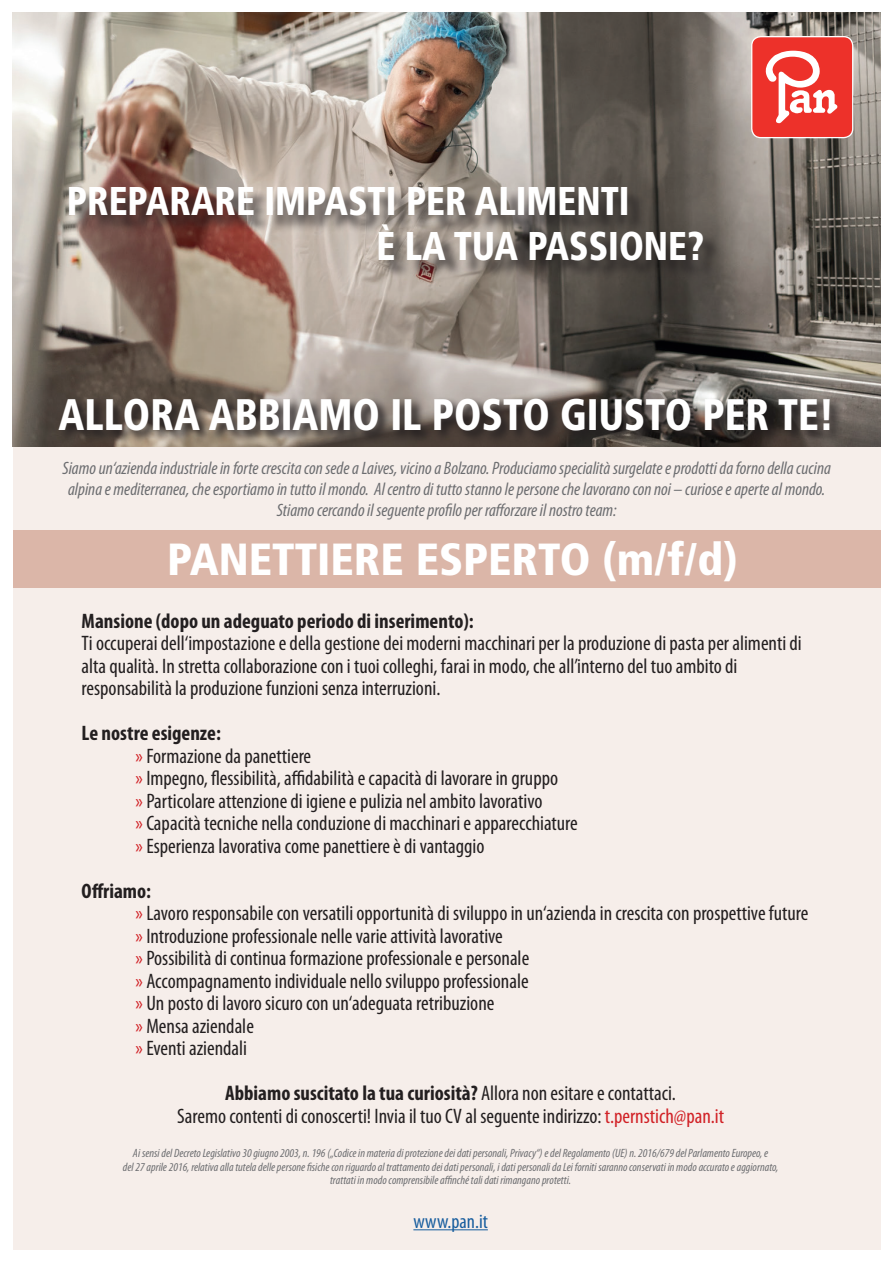
<style>
.page{position:relative;width:893px;height:1263px;background:#fff}
.page>*{position:absolute;margin:0;border:0;box-sizing:border-box;transform-origin:0 0}
.t1{font:900 condensed 45px "Frutiger LT Std";color:#fff}
.t2{font:900 condensed 44.1px "Frutiger LT Std";color:#fff;scale:.91 1}
.t3{font:900 condensed 40.2px/45px "Frutiger LT Std";color:#fff;scale:.91 1}
.t4{font:condensed 21px/22.5px "Myriad Pro";color:#231f20}
.t5{font:700 condensed 21px "Myriad Pro";color:#231f20}
.t6{font:condensed 20.25px "Myriad Pro";color:#175d9e}
.t7{font:italic condensed 18px/21px "Myriad Pro";color:#6c6d70;text-align:center}
.t8{font:italic condensed 12px/13.5px "Myriad Pro";color:#6c6d70;text-align:center}
.s1{font-weight:700}
.s2{color:#d12126}
</style>
<div class="page">
<div style="left:13px;top:13px;width:867px;height:1237px;background:#f6eeea"></div>
<img style="left:13px;top:13px;width:867px;height:433px">
<div style="left:752px;top:37px;width:101px;height:101px;background:#ed312a;border-radius:9px"></div>
<div style="left:751px;top:36px;width:102px;height:102px;border:1px solid #fff;border-radius:9px"></div>
<svg style="left:765px;top:51px;width:73px;height:73px"></svg>
<div style="left:13px;top:530px;width:867px;height:58px;background:#dbb6a8"></div>
<div style="left:71px;top:189px;width:649px;height:90px;background:#231f20;opacity:.75"></div>
<svg style="left:57px;top:396px;width:787px;height:48px;background:#554c47"></svg>
<hr style="left:413px;top:1229px;width:75px;height:1px;background:#175d9e">
<h3 class="t3" style="left:376px;top:179px;width:361px;text-indent:-309px">PREPARARE IMPASTI PER ALIMENTI<br>È LA TUA PASSIONE?</h3>
<h2 class="t2" style="left:59px;top:388px;width:854px">ALLORA ABBIAMO IL POSTO GIUSTO PER TE!</h2>
<p class="t7" style="left:62px;top:457px;width:770px">Siamo un‘azienda industriale in forte crescita con sede a Laives, vicino a Bolzano. Produciamo specialità surgelate e prodotti da forno della cucina alpina e mediterranea, che esportiamo in tutto il mondo. Al centro di tutto stanno le persone che lavorano con noi – curiose e aperte al mondo.<br>Stiamo cercando il seguente profilo per rafforzare il nostro team:</p>
<h1 class="t1" style="left:167px;top:532px;width:572px">PANETTIERE ESPERTO (m/f/d)</h1>
<p class="t5" style="left:82px;top:608px;width:394px">Mansione (dopo un adeguato periodo di inserimento):</p>
<p class="t4" style="left:82px;top:632px;width:722px">Ti occuperai dell‘impostazione e della gestione dei moderni macchinari per la produzione di pasta per alimenti di alta qualità. In stretta collaborazione con i tuoi colleghi, farai in modo, che all’interno del tuo ambito di responsabilità la produzione funzioni senza interruzioni.</p>
<p class="t4" style="left:136px;top:722px;width:444px;text-indent:-54px"><span class="s1">Le nostre esigenze:<br></span><span class="s2">»</span> Formazione da panettiere<br><span class="s2">»</span> Impegno, flessibilità, affidabilità e capacità di lavorare in gruppo<br><span class="s2">»</span> Particolare attenzione di igiene e pulizia nel ambito lavorativo<br><span class="s2">»</span> Capacità tecniche nella conduzione di macchinari e apparecchiature <span class="s2">»</span> Esperienza lavorativa come panettiere è di vantaggio</p>
<p class="t4" style="left:136px;top:879px;width:674px;text-indent:-54px"><span class="s1">Offriamo:<br></span><span class="s2">»</span> Lavoro responsabile con versatili opportunità di sviluppo in un‘azienda in crescita con prospettive future <span class="s2">»</span> Introduzione professionale nelle varie attività lavorative<br><span class="s2">»</span> Possibilità di continua formazione professionale e personale<br><span class="s2">»</span> Accompagnamento individuale nello sviluppo professionale<br><span class="s2">»</span> Un posto di lavoro sicuro con un‘adeguata retribuzione<br><span class="s2">»</span> Mensa aziendale<br><span class="s2">»</span> Eventi aziendali</p>
<p class="t4" style="left:177px;top:1082px;width:549px;text-align:center"><span class="s1">Abbiamo suscitato la tua curiosità?</span> Allora non esitare e contattaci.<br>Saremo contenti di conoscerti! Invia il tuo CV al seguente indirizzo: <span class="s2">t.pernstich@pan.it</span></p>
<p class="t8" style="left:123px;top:1146px;width:657px">Ai sensi del Decreto Legislativo 30 giugno 2003, n. 196 („Codice in materia di protezione dei dati personali, Privacy“) e del Regolamento (UE) n. 2016/679 del Parlamento Europeo, e<br>del 27 aprile 2016, relativa alla tutela delle persone fisiche con riguardo al trattamento dei dati personali, i dati personali da Lei forniti saranno conservati in modo accurato e aggiornato, trattati in modo comprensibile affinché tali dati rimangano protetti.</p>
<p class="t6" style="left:413px;top:1209px;width:76px">www.pan.it</p>
</div>
